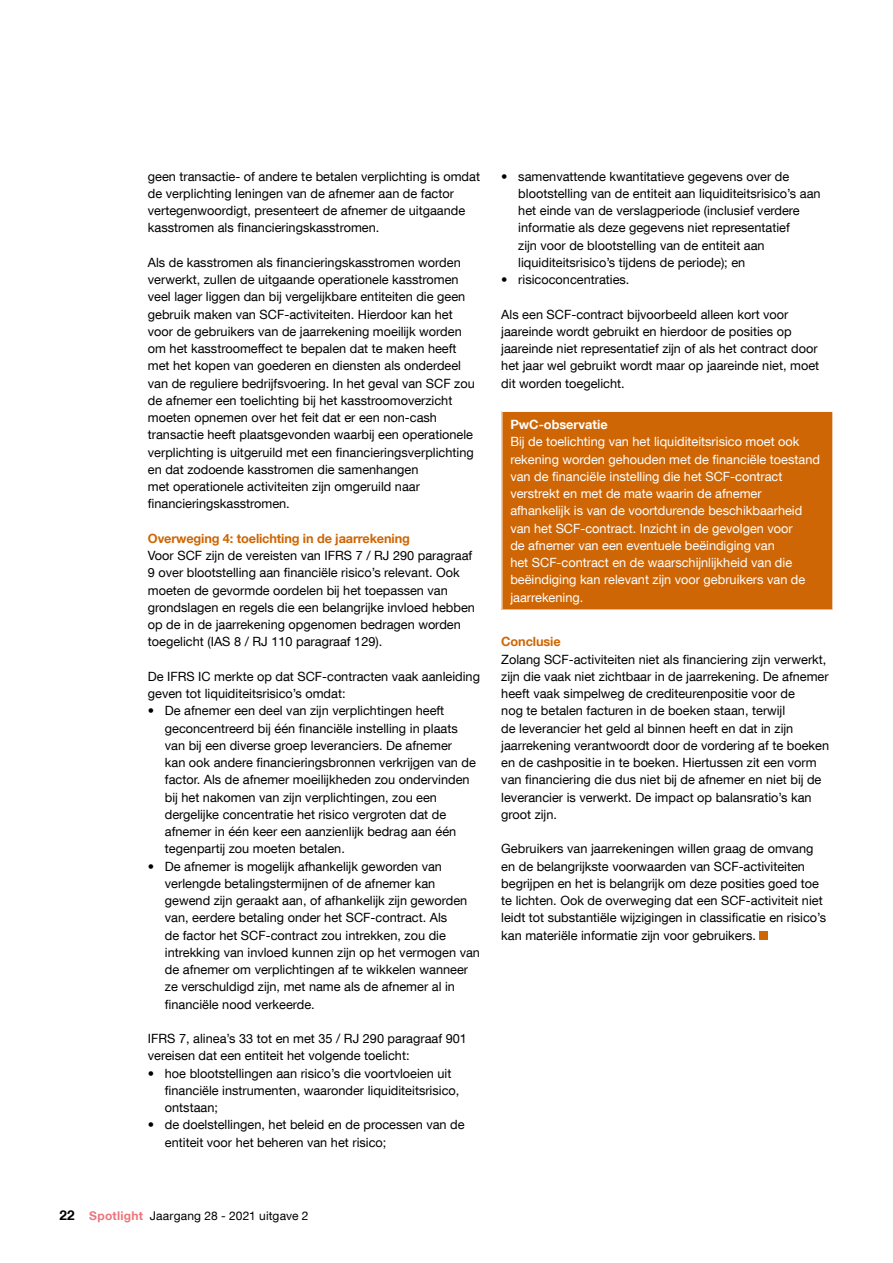
<style>
.page{position:relative;width:893px;height:1263px;background:#fff}
.page>*{position:absolute;margin:0;border:0;box-sizing:border-box;transform-origin:0 0}
.t1{font:12.75px/17.2px "Helvetica Neue LT Com";color:#000}
.t2{font:12.75px/17.2px "Helvetica Neue LT Com";color:#fff}
.t3{font:700 12.75px "Helvetica Neue LT Com";letter-spacing:-.01em;color:#ce6605}
.t4{font:700 12.75px "Helvetica Neue LT Com";color:#fff}
.t5{font:12px "Helvetica Neue LT Com";letter-spacing:.015em;color:#000}
.s1{font-weight:700;font-size:13.5px}
.s2{font-weight:700;color:#ee747e}
</style>
<div class="page">
<div style="left:502px;top:411px;width:331px;height:199px;background:#ce6605"></div>
<hr style="left:501px;top:411px;width:332px;height:1px;background:#fff">
<hr style="left:832px;top:412px;width:1px;height:197px;background:#fff">
<hr style="left:501px;top:609px;width:332px;height:2px;background:#fff">
<div style="left:759px;top:931px;width:9px;height:9px;background:#ce6605"></div>
<p class="t1" style="left:148px;top:167px;width:334px">geen transactie- of andere te betalen verplichting is omdat de verplichting leningen van de afnemer aan de factor vertegenwoordigt, presenteert de afnemer de uitgaande kasstromen als financieringskasstromen.</p>
<p class="t1" style="left:148px;top:253px;width:328px">Als de kasstromen als financieringskasstromen worden verwerkt, zullen de uitgaande operationele kasstromen veel lager liggen dan bij vergelijkbare entiteiten die geen gebruik maken van SCF-activiteiten. Hierdoor kan het voor de gebruikers van de jaarrekening moeilijk worden om het kasstroomeffect te bepalen dat te maken heeft met het kopen van goederen en diensten als onderdeel van de reguliere bedrijfsvoering. In het geval van SCF zou de afnemer een toelichting bij het kasstroomoverzicht moeten opnemen over het feit dat er een non-cash transactie heeft plaatsgevonden waarbij een operationele verplichting is uitgeruild met een financieringsverplichting en dat zodoende kasstromen die samenhangen<br>met operationele activiteiten zijn omgeruild naar financieringskasstromen.</p>
<p class="t3" style="left:148px;top:530px;width:264px">Overweging 4: toelichting in de jaarrekening</p>
<p class="t1" style="left:148px;top:547px;width:329px">Voor SCF zijn de vereisten van IFRS 7 / RJ 290 paragraaf 9 over blootstelling aan financiële risico’s relevant. Ook moeten de gevormde oordelen bij het toepassen van grondslagen en regels die een belangrijke invloed hebben op de in de jaarrekening opgenomen bedragen worden toegelicht (IAS 8 / RJ 110 paragraaf 129).</p>
<p class="t1" style="left:148px;top:667px;width:334px">De IFRS IC merkte op dat SCF-contracten vaak aanleiding geven tot liquiditeitsrisico’s omdat:</p>
<p class="t1" style="left:165px;top:702px;width:313px;text-indent:-17px">• De afnemer een deel van zijn verplichtingen heeft geconcentreerd bij één financiële instelling in plaats van bij een diverse groep leveranciers. De afnemer<br>kan ook andere financieringsbronnen verkrijgen van de factor. Als de afnemer moeilijkheden zou ondervinden bij het nakomen van zijn verplichtingen, zou een dergelijke concentratie het risico vergroten dat de afnemer in één keer een aanzienlijk bedrag aan één tegenpartij zou moeten betalen.</p>
<p class="t1" style="left:165px;top:857px;width:317px;text-indent:-17px">• De afnemer is mogelijk afhankelijk geworden van verlengde betalingstermijnen of de afnemer kan gewend zijn geraakt aan, of afhankelijk zijn geworden van, eerdere betaling onder het SCF-contract. Als<br>de factor het SCF-contract zou intrekken, zou die intrekking van invloed kunnen zijn op het vermogen van de afnemer om verplichtingen af te wikkelen wanneer ze verschuldigd zijn, met name als de afnemer al in financiële nood verkeerde.</p>
<p class="t1" style="left:148px;top:1030px;width:321px">IFRS 7, alinea’s 33 tot en met 35 / RJ 290 paragraaf 901 vereisen dat een entiteit het volgende toelicht:</p>
<p class="t1" style="left:165px;top:1064px;width:296px;text-indent:-17px">• hoe blootstellingen aan risico’s die voortvloeien uit financiële instrumenten, waaronder liquiditeitsrisico, ontstaan;</p>
<p class="t1" style="left:165px;top:1116px;width:301px;text-indent:-17px">• de doelstellingen, het beleid en de processen van de entiteit voor het beheren van het risico;</p>
<p class="t1" style="left:518px;top:167px;width:304px;text-indent:-17px">• samenvattende kwantitatieve gegevens over de blootstelling van de entiteit aan liquiditeitsrisico’s aan het einde van de verslagperiode (inclusief verdere informatie als deze gegevens niet representatief<br>zijn voor de blootstelling van de entiteit aan liquiditeitsrisico’s tijdens de periode); en</p>
<p class="t1" style="left:501px;top:271px;width:130px">• risicoconcentraties.</p>
<p class="t1" style="left:501px;top:305px;width:319px">Als een SCF-contract bijvoorbeeld alleen kort voor jaareinde wordt gebruikt en hierdoor de posities op jaareinde niet representatief zijn of als het contract door het jaar wel gebruikt wordt maar op jaareinde niet, moet dit worden toegelicht.</p>
<p class="t4" style="left:510px;top:416px;width:99px">PwC-observatie</p>
<p class="t2" style="left:510px;top:433px;width:311px">Bij de toelichting van het liquiditeitsrisico moet ook rekening worden gehouden met de financiële toestand van de financiële instelling die het SCF-contract verstrekt en met de mate waarin de afnemer afhankelijk is van de voortdurende beschikbaarheid van het SCF-contract. Inzicht in de gevolgen voor<br>de afnemer van een eventuele beëindiging van<br>het SCF-contract en de waarschijnlijkheid van die beëindiging kan relevant zijn voor gebruikers van de jaarrekening.</p>
<p class="t3" style="left:501px;top:634px;width:61px">Conclusie</p>
<p class="t1" style="left:501px;top:650px;width:329px">Zolang SCF-activiteiten niet als financiering zijn verwerkt, zijn die vaak niet zichtbaar in de jaarrekening. De afnemer heeft vaak simpelweg de crediteurenpositie voor de<br>nog te betalen facturen in de boeken staan, terwijl<br>de leverancier het geld al binnen heeft en dat in zijn jaarrekening verantwoordt door de vordering af te boeken en de cashpositie in te boeken. Hiertussen zit een vorm van financiering die dus niet bij de afnemer en niet bij de leverancier is verwerkt. De impact op balansratio’s kan groot zijn.</p>
<p class="t1" style="left:501px;top:840px;width:326px">Gebruikers van jaarrekeningen willen graag de omvang en de belangrijkste voorwaarden van SCF-activiteiten begrijpen en het is belangrijk om deze posities goed toe te lichten. Ook de overweging dat een SCF-activiteit niet leidt tot substantiële wijzigingen in classificatie en risico’s kan materiële informatie zijn voor gebruikers.</p>
<p class="t5" style="left:60px;top:1209px;width:250px"><span class="s1">22</span> <span class="s2">Spotlight</span> Jaargang 28 - 2021 uitgave 2</p>
</div>
